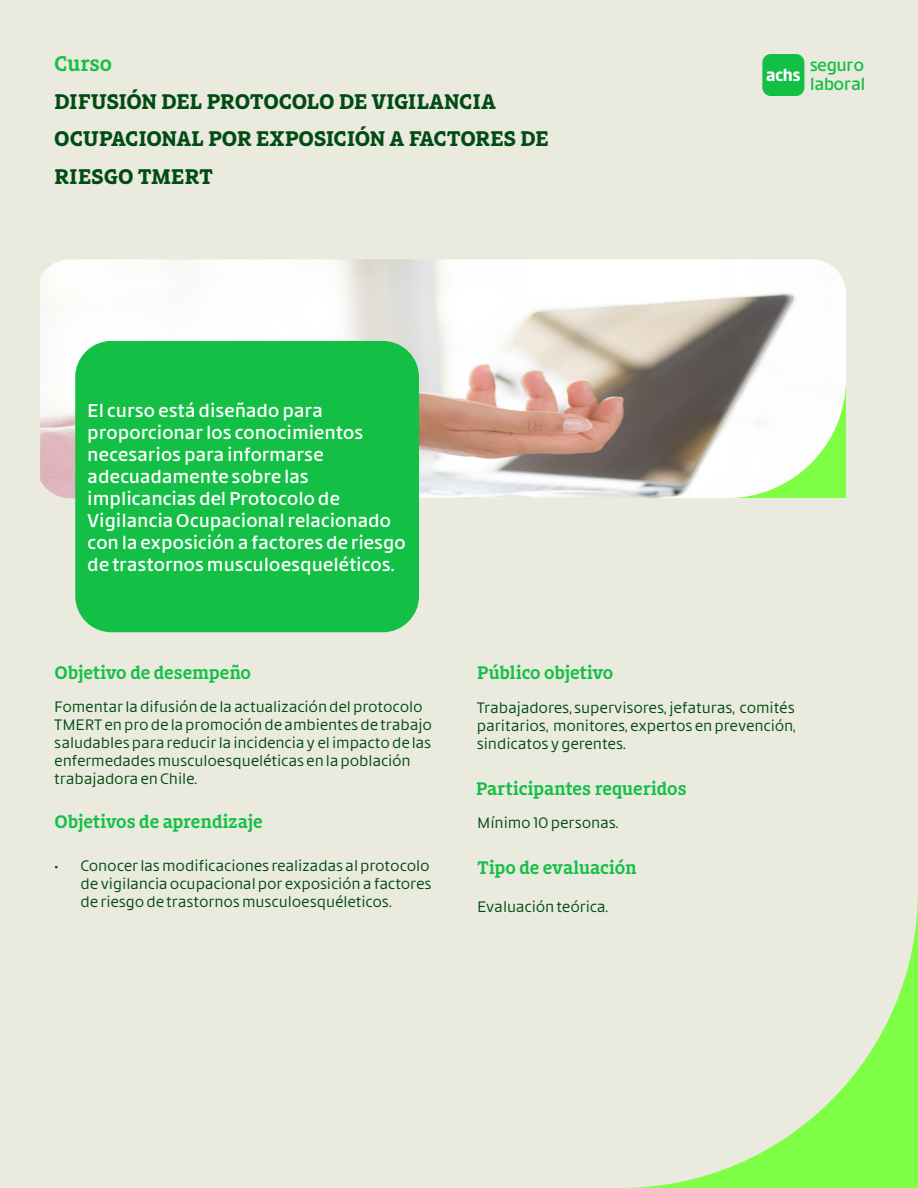
<style>
.page{position:relative;width:918px;height:1188px;background:#eaeade}
.page>*{position:absolute;margin:0;border:0;box-sizing:border-box;transform-origin:0 0}
.t1{font:700 21px/37.5px "ACHS Nueva Serif";letter-spacing:-.02em;color:#004c14}
.t2{font:600 21px "ACHS Nueva Serif";color:#13c045}
.t3{font:600 18.45px/22px "ACHS Nueva Sans";letter-spacing:-.01em;color:#fff}
.t4{font:600 18px "ACHS Nueva Serif";color:#13c045}
.t5{font:17.25px/19.6px "ACHS Nueva";color:#13c045}
.t6{font:17.25px "ACHS Nueva";color:#fff}
.t7{font:15px/18px "ACHS Nueva Sans";letter-spacing:-.01em;color:#004c14}
</style>
<div class="page">
<div style="left:762px;top:54px;width:42px;height:42px;background:#13c045;border-radius:8px"></div>
<img style="left:40px;top:259px;width:806px;height:239px">
<div style="left:75px;top:341px;width:344px;height:291px;background:#13c045;border-radius:36px"></div>
<div style="left:55px;top:664px;width:386px;height:15px;background:#eaeade"></div>
<div style="left:55px;top:813px;width:386px;height:15px;background:#eaeade"></div>
<div style="left:476px;top:780px;width:384px;height:15px;background:#eaeade"></div>
<div style="left:477px;top:859px;width:387px;height:15px;background:#eaeade"></div>
<div style="left:477px;top:664px;width:384px;height:15px;background:#eaeade"></div>
<p class="t2" style="left:54px;top:49px;width:60px">Curso</p>
<p class="t1" style="left:54px;top:82px;width:496px">DIFUSIÓN DEL PROTOCOLO DE VIGILANCIA<br>OCUPACIONAL POR EXPOSICIÓN A FACTORES DE<br>RIESGO TMERT</p>
<p class="t3" style="left:87px;top:398px;width:320px">El curso está diseñado para proporcionar los conocimientos necesarios para informarse adecuadamente sobre las implicancias del Protocolo de<br>Vigilancia Ocupacional relacionado con la exposición a factores de riesgo de trastornos musculoesqueléticos.</p>
<p class="t6" style="left:766px;top:65px;width:36px">achs</p>
<p class="t5" style="left:810px;top:54px;width:57px">seguro laboral</p>
<p class="t4" style="left:55px;top:660px;width:198px">Objetivo de desempeño</p>
<p class="t7" style="left:54px;top:697px;width:379px">Fomentar la difusión de la actualización del protocolo TMERT en pro de la promoción de ambientes de trabajo saludables para reducir la incidencia y el impacto de las enfermedades musculoesqueléticas en la población trabajadora en Chile.</p>
<p class="t4" style="left:55px;top:810px;width:209px">Objetivos de aprendizaje</p>
<p class="t7" style="left:81px;top:856px;width:352px;text-indent:-27px">• Conocer las modificaciones realizadas al protocolo de vigilancia ocupacional por exposición a factores de riesgo de trastornos musculoesquéleticos.</p>
<p class="t4" style="left:477px;top:661px;width:138px">Público objetivo</p>
<p class="t7" style="left:477px;top:698px;width:320px;text-align:justify">Trabajadores, supervisores, jefaturas, comités paritarios, monitores, expertos en prevención, sindicatos y gerentes.</p>
<p class="t4" style="left:476px;top:776px;width:212px">Participantes requeridos</p>
<p class="t7" style="left:477px;top:813px;width:143px">Mínimo 10 personas.</p>
<p class="t4" style="left:477px;top:856px;width:161px">Tipo de evaluación</p>
<p class="t7" style="left:477px;top:898px;width:133px">Evaluación teórica.</p>
</div>
